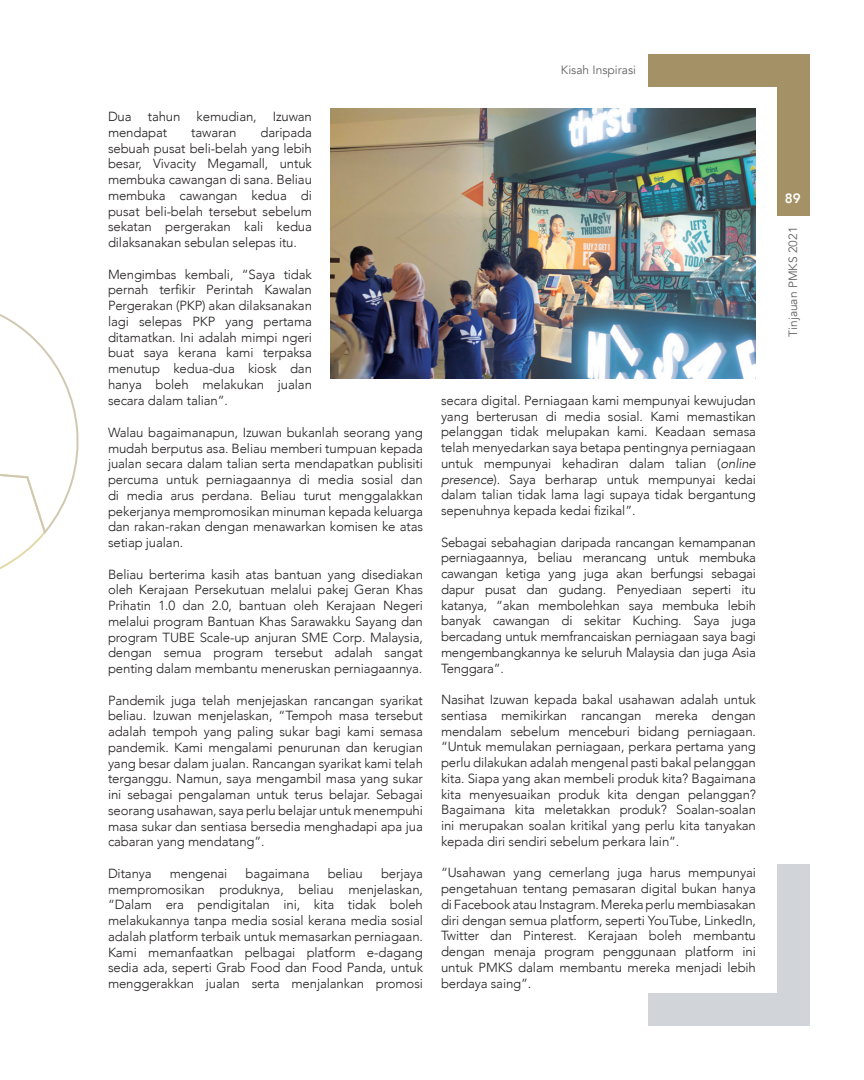
<style>
.page{position:relative;width:864px;height:1080px;background:#fff}
.page>*{position:absolute;margin:0;border:0;box-sizing:border-box;transform-origin:0 0}
.t1{font:800 13.5px "Avenir";color:#fff}
.t2{font:300 13.2px/15.8px "Avenir";letter-spacing:-.01em;color:#231f20;text-align:justify}
.t3{font:12px "Avenir";color:#636366}
.s1{font-style:italic}
</style>
<div class="page">
<div style="left:648px;top:54px;width:161px;height:33px;background:#a49165"></div>
<div style="left:777px;top:54px;width:33px;height:162px;background:#a49165"></div>
<div style="left:648px;top:993px;width:162px;height:33px;background:#d1d5da"></div>
<div style="left:777px;top:864px;width:33px;height:162px;background:#d1d5da"></div>
<img style="left:330px;top:108px;width:426px;height:270px">
<svg style="left:0;top:314px;width:79px;height:255px"></svg>
<p class="t2" style="left:108px;top:109px;width:206px">Dua tahun kemudian, Izuwan mendapat</p>
<p class="t2" style="left:191px;top:125px;width:47px">tawaran</p>
<p class="t2" style="left:261px;top:125px;width:53px">daripada</p>
<p class="t2" style="left:108px;top:140px;width:206px">sebuah pusat beli-belah yang lebih besar, Vivacity Megamall, untuk membuka cawangan di sana. Beliau membuka cawangan kedua di pusat beli-belah tersebut sebelum sekatan pergerakan kali kedua dilaksanakan sebulan selepas itu.</p>
<p class="t2" style="left:108px;top:266px;width:206px">Mengimbas kembali, “Saya tidak pernah terfikir Perintah Kawalan Pergerakan (PKP) akan dilaksanakan lagi selepas PKP yang pertama ditamatkan. Ini adalah mimpi ngeri buat saya kerana kami terpaksa menutup kedua-dua kiosk dan hanya boleh melakukan jualan secara dalam talian”.</p>
<p class="t2" style="left:108px;top:424px;width:317px">Walau bagaimanapun, Izuwan bukanlah seorang yang mudah berputus asa. Beliau memberi tumpuan kepada jualan secara dalam talian serta mendapatkan publisiti percuma untuk perniagaannya di media sosial dan di media arus perdana. Beliau turut menggalakkan pekerjanya mempromosikan minuman kepada keluarga dan rakan-rakan dengan menawarkan komisen ke atas setiap jualan.</p>
<p class="t2" style="left:108px;top:566px;width:317px">Beliau berterima kasih atas bantuan yang disediakan oleh Kerajaan Persekutuan melalui pakej Geran Khas Prihatin 1.0 dan 2.0, bantuan oleh Kerajaan Negeri melalui program Bantuan Khas Sarawakku Sayang dan program TUBE Scale-up anjuran SME Corp. Malaysia, dengan semua program tersebut adalah sangat penting dalam membantu meneruskan perniagaannya.</p>
<p class="t2" style="left:108px;top:692px;width:317px">Pandemik juga telah menjejaskan rancangan syarikat beliau. Izuwan menjelaskan, “Tempoh masa tersebut adalah tempoh yang paling sukar bagi kami semasa pandemik. Kami mengalami penurunan dan kerugian yang besar dalam jualan. Rancangan syarikat kami telah terganggu. Namun, saya mengambil masa yang sukar ini sebagai pengalaman untuk terus belajar. Sebagai seorang usahawan, saya perlu belajar untuk menempuhi masa sukar dan sentiasa bersedia menghadapi apa jua cabaran yang mendatang”.</p>
<p class="t2" style="left:108px;top:865px;width:45px">Ditanya</p>
<p class="t2" style="left:170px;top:865px;width:59px">mengenai</p>
<p class="t2" style="left:245px;top:865px;width:66px">bagaimana</p>
<p class="t2" style="left:328px;top:865px;width:37px">beliau</p>
<p class="t2" style="left:108px;top:865px;width:317px;text-indent:273px">berjaya mempromosikan produknya, beliau menjelaskan, “Dalam era pendigitalan ini, kita tidak boleh melakukannya tanpa media sosial kerana media sosial adalah platform terbaik untuk memasarkan perniagaan.<br>Kami memanfaatkan pelbagai platform e-dagang sedia ada, seperti Grab Food dan Food Panda, untuk menggerakkan jualan serta menjalankan promosi</p>
<p class="t3" style="left:561px;top:62px;width:77px">Kisah Inspirasi</p>
<p class="t2" style="left:441px;top:392px;width:317px">secara digital. Perniagaan kami mempunyai kewujudan yang berterusan di media sosial. Kami memastikan pelanggan tidak melupakan kami. Keadaan semasa telah menyedarkan saya betapa pentingnya perniagaan untuk mempunyai kehadiran dalam talian (<span class="s1">online presence</span>). Saya berharap untuk mempunyai kedai dalam talian tidak lama lagi supaya tidak bergantung sepenuhnya kepada kedai fizikal”.</p>
<p class="t2" style="left:441px;top:534px;width:317px">Sebagai sebahagian daripada rancangan kemampanan perniagaannya, beliau merancang untuk membuka cawangan ketiga yang juga akan berfungsi sebagai dapur pusat dan gudang. Penyediaan seperti itu katanya, “akan membolehkan saya membuka lebih banyak cawangan di sekitar Kuching. Saya juga bercadang untuk memfrancaiskan perniagaan saya bagi mengembangkannya ke seluruh Malaysia dan juga Asia Tenggara”.</p>
<p class="t2" style="left:441px;top:692px;width:317px">Nasihat Izuwan kepada bakal usahawan adalah untuk sentiasa memikirkan rancangan mereka dengan mendalam sebelum menceburi bidang perniagaan. “Untuk memulakan perniagaan, perkara pertama yang perlu dilakukan adalah mengenal pasti bakal pelanggan kita. Siapa yang akan membeli produk kita? Bagaimana kita menyesuaikan produk kita dengan pelanggan?<br>Bagaimana kita meletakkan produk? Soalan-soalan ini merupakan soalan kritikal yang perlu kita tanyakan kepada diri sendiri sebelum perkara lain”.</p>
<p class="t2" style="left:441px;top:865px;width:317px">“Usahawan yang cemerlang juga harus mempunyai pengetahuan tentang pemasaran digital bukan hanya</p>
<p class="t2" style="left:441px;top:896px;width:317px">di Facebook atau Instagram. Mereka perlu membiasakan diri dengan semua platform, seperti YouTube, LinkedIn, Twitter dan Pinterest. Kerajaan boleh membantu dengan menaja program penggunaan platform ini untuk PMKS dalam membantu mereka menjadi lebih berdaya saing”.</p>
<p class="t1" style="left:785px;top:187px;width:17px">89</p>
<p class="t3" style="left:786px;top:337px;width:112px;rotate:-90deg">Tinjauan PMKS 2021</p>
</div>
